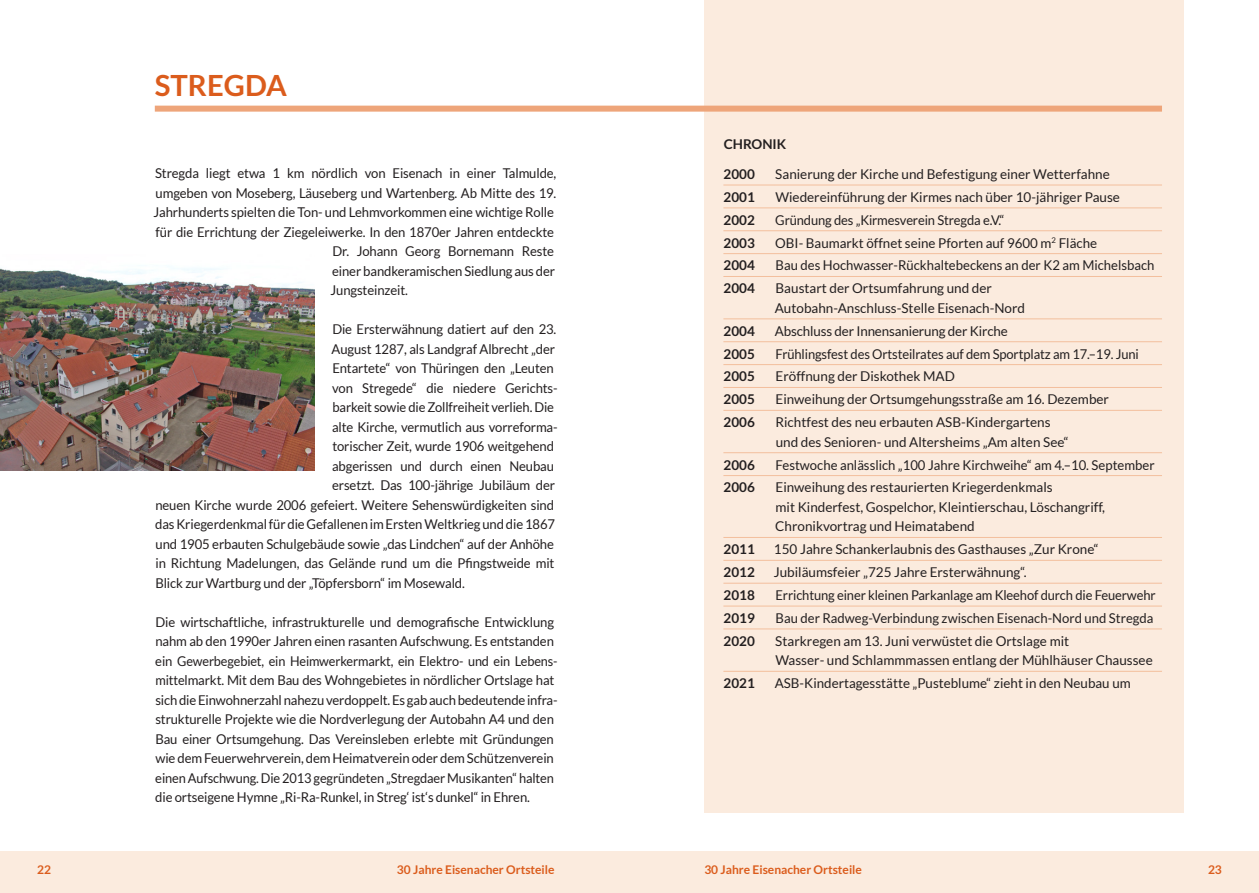
<style>
.page{position:relative;width:1259px;height:893px;background:#fff}
.page>*{position:absolute;margin:0;border:0;box-sizing:border-box;transform-origin:0 0}
.t1{font:700 29.25px "Lato";color:#db5c1c}
.t2{font:13.5px/19.5px "Lato";letter-spacing:-.01em;color:#231f20}
.t3{font:13.5px "Lato";letter-spacing:-.01em;color:#231f20;scale:.96 1}
.t4{font:700 13.5px/29.5px "Lato";color:#231f20}
.t5{font:700 12px "Lato";color:#db5c1c}
</style>
<div class="page">
<div style="left:0;top:851px;width:1259px;height:42px;background:#fbebde"></div>
<div style="left:704px;top:0;width:480px;height:812px;background:#fbebde"></div>
<img style="left:0;top:268px;width:315px;height:203px">
<hr style="left:723px;top:185px;width:52px;height:1px;background:#f3bf9d">
<hr style="left:775px;top:185px;width:387px;height:1px;background:#f3bf9d">
<hr style="left:723px;top:207px;width:52px;height:1px;background:#f3bf9d">
<hr style="left:775px;top:207px;width:387px;height:1px;background:#f3bf9d">
<hr style="left:723px;top:230px;width:52px;height:1px;background:#f3bf9d">
<hr style="left:775px;top:230px;width:387px;height:1px;background:#f3bf9d">
<hr style="left:723px;top:253px;width:52px;height:1px;background:#f3bf9d">
<hr style="left:775px;top:253px;width:387px;height:1px;background:#f3bf9d">
<hr style="left:723px;top:276px;width:52px;height:1px;background:#f3bf9d">
<hr style="left:775px;top:276px;width:387px;height:1px;background:#f3bf9d">
<hr style="left:723px;top:318px;width:52px;height:1px;background:#f3bf9d">
<hr style="left:775px;top:318px;width:387px;height:1px;background:#f3bf9d">
<hr style="left:723px;top:341px;width:52px;height:1px;background:#f3bf9d">
<hr style="left:775px;top:341px;width:387px;height:1px;background:#f3bf9d">
<hr style="left:723px;top:364px;width:52px;height:1px;background:#f3bf9d">
<hr style="left:775px;top:364px;width:387px;height:1px;background:#f3bf9d">
<hr style="left:723px;top:387px;width:52px;height:1px;background:#f3bf9d">
<hr style="left:775px;top:387px;width:387px;height:1px;background:#f3bf9d">
<hr style="left:723px;top:410px;width:52px;height:1px;background:#f3bf9d">
<hr style="left:775px;top:410px;width:387px;height:1px;background:#f3bf9d">
<hr style="left:723px;top:452px;width:52px;height:1px;background:#f3bf9d">
<hr style="left:775px;top:452px;width:387px;height:1px;background:#f3bf9d">
<hr style="left:723px;top:475px;width:52px;height:1px;background:#f3bf9d">
<hr style="left:775px;top:475px;width:387px;height:1px;background:#f3bf9d">
<hr style="left:723px;top:537px;width:52px;height:1px;background:#f3bf9d">
<hr style="left:775px;top:537px;width:387px;height:1px;background:#f3bf9d">
<hr style="left:723px;top:560px;width:52px;height:1px;background:#f3bf9d">
<hr style="left:775px;top:560px;width:387px;height:1px;background:#f3bf9d">
<hr style="left:723px;top:583px;width:52px;height:1px;background:#f3bf9d">
<hr style="left:775px;top:583px;width:387px;height:1px;background:#f3bf9d">
<hr style="left:723px;top:606px;width:52px;height:1px;background:#f3bf9d">
<hr style="left:775px;top:606px;width:387px;height:1px;background:#f3bf9d">
<hr style="left:723px;top:629px;width:52px;height:1px;background:#f3bf9d">
<hr style="left:775px;top:629px;width:387px;height:1px;background:#f3bf9d">
<hr style="left:723px;top:671px;width:52px;height:1px;background:#f3bf9d">
<hr style="left:775px;top:671px;width:387px;height:1px;background:#f3bf9d">
<div style="left:155px;top:106px;width:1007px;height:6px;background:#eea57a"></div>
<h1 class="t1" style="left:155px;top:69px;width:134px">STREGDA</h1>
<p class="t2" style="left:155px;top:164px;width:403px">Stregda liegt etwa 1 km nördlich von Eisenach in einer Talmulde,</p>
<p class="t2" style="left:156px;top:183px;width:402px">umgeben von Moseberg, Läuseberg und Wartenberg. Ab Mitte des 19.</p>
<p class="t2" style="left:154px;top:203px;width:402px">Jahrhunderts spielten die Ton- und Lehmvorkommen eine wichtige Rolle</p>
<p class="t2" style="left:156px;top:222px;width:400px">für die Errichtung der Ziegeleiwerke. In den 1870er Jahren entdeckte</p>
<p class="t2" style="left:332px;top:242px;width:223px">Dr. Johann Georg Bornemann Reste</p>
<p class="t2" style="left:332px;top:261px;width:224px">einer bandkeramischen Siedlung aus der</p>
<p class="t2" style="left:330px;top:281px;width:79px">Jungsteinzeit.</p>
<p class="t2" style="left:332px;top:320px;width:225px">Die Ersterwähnung datiert auf den 23.</p>
<p class="t2" style="left:331px;top:339px;width:225px">August 1287, als Landgraf Albrecht „der</p>
<p class="t2" style="left:332px;top:359px;width:223px">Entartete“ von Thüringen den „Leuten</p>
<p class="t2" style="left:332px;top:378px;width:227px">von Stregede“ die niedere Gerichts-</p>
<p class="t3" style="left:332px;top:400px;width:232px">barkeit sowie die Zollfreiheit verlieh. Die</p>
<p class="t2" style="left:332px;top:417px;width:227px">alte Kirche, vermutlich aus vorreforma-</p>
<p class="t2" style="left:332px;top:437px;width:223px">torischer Zeit, wurde 1906 weitgehend</p>
<p class="t2" style="left:332px;top:456px;width:223px">abgerissen und durch einen Neubau</p>
<p class="t2" style="left:332px;top:476px;width:224px">ersetzt. Das 100-jährige Jubiläum der</p>
<p class="t2" style="left:155px;top:495px;width:400px">neuen Kirche wurde 2006 gefeiert. Weitere Sehenswürdigkeiten sind</p>
<p class="t2" style="left:155px;top:515px;width:401px">das Kriegerdenkmal für die Gefallenen im Ersten Weltkrieg und die 1867</p>
<p class="t2" style="left:156px;top:534px;width:400px">und 1905 erbauten Schulgebäude sowie „das Lindchen“ auf der Anhöhe</p>
<p class="t2" style="left:155px;top:554px;width:400px">in Richtung Madelungen, das Gelände rund um die Pfingstweide mit</p>
<p class="t2" style="left:155px;top:573px;width:311px">Blick zur Wartburg und der „Töpfersborn“ im Mosewald.</p>
<p class="t2" style="left:155px;top:612px;width:404px">Die wirtschaftliche, infrastrukturelle und demografische Entwicklung nahm ab den 1990er Jahren einen rasanten Aufschwung. Es entstanden ein Gewerbegebiet, ein Heimwerkermarkt, ein Elektro- und ein Lebens&shy;mittelmarkt. Mit dem Bau des Wohngebietes in nördlicher Ortslage hat sich die Einwohnerzahl nahezu verdoppelt. Es gab auch bedeutende infra&shy;strukturelle Projekte wie die Nordverlegung der Autobahn A4 und den Bau einer Ortsumgehung. Das Vereinsleben erlebte mit Gründungen wie dem Feuerwehrverein, dem Heimatverein oder dem Schützenverein einen Aufschwung. Die 2013 gegründeten „Stregdaer Musikanten“ halten die ortseigene Hymne „Ri-Ra-Runkel, in Streg‘ ist‘s dunkel“ in Ehren.</p>
<p class="t4" style="left:723px;top:129px;width:64px">CHRONIK<br>2000</p>
<p class="t2" style="left:775px;top:164px;width:336px">Sanierung der Kirche und Befestigung einer Wetterfahne</p>
<p class="t4" style="left:723px;top:182px;width:33px">2001</p>
<p class="t2" style="left:775px;top:187px;width:346px">Wiedereinführung der Kirmes nach über 10-jähriger Pause</p>
<p class="t4" style="left:723px;top:205px;width:33px">2002</p>
<p class="t3" style="left:775px;top:212px;width:240px">Gründung des „Kirmesverein Stregda e.V.“</p>
<p class="t4" style="left:723px;top:228px;width:33px">2003</p>
<p class="t2" style="left:775px;top:233px;width:323px">OBI- Baumarkt öffnet seine Pforten auf 9600 m<sup>2</sup> Fläche</p>
<p class="t4" style="left:723px;top:251px;width:33px">2004</p>
<p class="t2" style="left:775px;top:256px;width:380px">Bau des Hochwasser-Rückhaltebeckens an der K2 am Michelsbach</p>
<p class="t4" style="left:723px;top:273px;width:33px">2004</p>
<p class="t2" style="left:775px;top:279px;width:252px">Baustart der Ortsumfahrung und der<br>Autobahn-Anschluss-Stelle Eisenach-Nord</p>
<p class="t4" style="left:723px;top:316px;width:33px">2004</p>
<p class="t2" style="left:775px;top:321px;width:234px">Abschluss der Innensanierung der Kirche</p>
<p class="t4" style="left:723px;top:339px;width:33px">2005</p>
<p class="t3" style="left:775px;top:346px;width:380px">Frühlingsfest des Ortsteilrates auf dem Sportplatz am 17.–19. Juni</p>
<p class="t4" style="left:723px;top:362px;width:33px">2005</p>
<p class="t2" style="left:775px;top:367px;width:181px">Eröffnung der Diskothek MAD</p>
<p class="t4" style="left:723px;top:384px;width:33px">2005</p>
<p class="t2" style="left:775px;top:390px;width:335px">Einweihung der Ortsumgehungsstraße am 16. Dezember</p>
<p class="t4" style="left:723px;top:407px;width:33px">2006</p>
<p class="t2" style="left:775px;top:412px;width:295px">Richtfest des neu erbauten ASB-Kindergartens und des Senioren- und Altersheims „Am alten See“</p>
<p class="t4" style="left:723px;top:450px;width:33px">2006</p>
<p class="t2" style="left:775px;top:455px;width:380px">Festwoche anlässlich „100 Jahre Kirchweihe“ am 4.–10. September</p>
<p class="t4" style="left:723px;top:473px;width:33px">2006</p>
<p class="t2" style="left:775px;top:478px;width:331px">Einweihung des restaurierten Kriegerdenkmals<br>mit Kinderfest, Gospelchor, Kleintierschau, Löschangriff,<br>Chronikvortrag und Heimatabend</p>
<p class="t4" style="left:723px;top:534px;width:33px">2011</p>
<p class="t2" style="left:774px;top:540px;width:326px">150 Jahre Schankerlaubnis des Gasthauses „Zur Krone“</p>
<p class="t4" style="left:723px;top:557px;width:33px">2012</p>
<p class="t2" style="left:773px;top:562px;width:254px">Jubiläumsfeier „725 Jahre Ersterwähnung“.</p>
<p class="t4" style="left:723px;top:580px;width:33px">2018</p>
<p class="t3" style="left:775px;top:588px;width:397px">Errichtung einer kleinen Parkanlage am Kleehof durch die Feuerwehr</p>
<p class="t4" style="left:723px;top:603px;width:33px">2019</p>
<p class="t2" style="left:775px;top:608px;width:379px">Bau der Radweg-Verbindung zwischen Eisenach-Nord und Stregda</p>
<p class="t4" style="left:723px;top:626px;width:33px">2020</p>
<p class="t2" style="left:775px;top:631px;width:379px">Starkregen am 13. Juni verwüstet die Ortslage mit<br>Wasser- und Schlammmassen entlang der Mühlhäuser Chaussee</p>
<p class="t4" style="left:723px;top:668px;width:33px">2021</p>
<p class="t2" style="left:775px;top:673px;width:357px">ASB-Kindertagesstätte „Pusteblume“ zieht in den Neubau um</p>
<p class="t5" style="left:37px;top:862px;width:15px">22</p>
<p class="t5" style="left:397px;top:862px;width:159px">30 Jahre Eisenacher Ortsteile</p>
<p class="t5" style="left:704px;top:862px;width:159px">30 Jahre Eisenacher Ortsteile</p>
<p class="t5" style="left:1208px;top:862px;width:15px">23</p>
</div>
